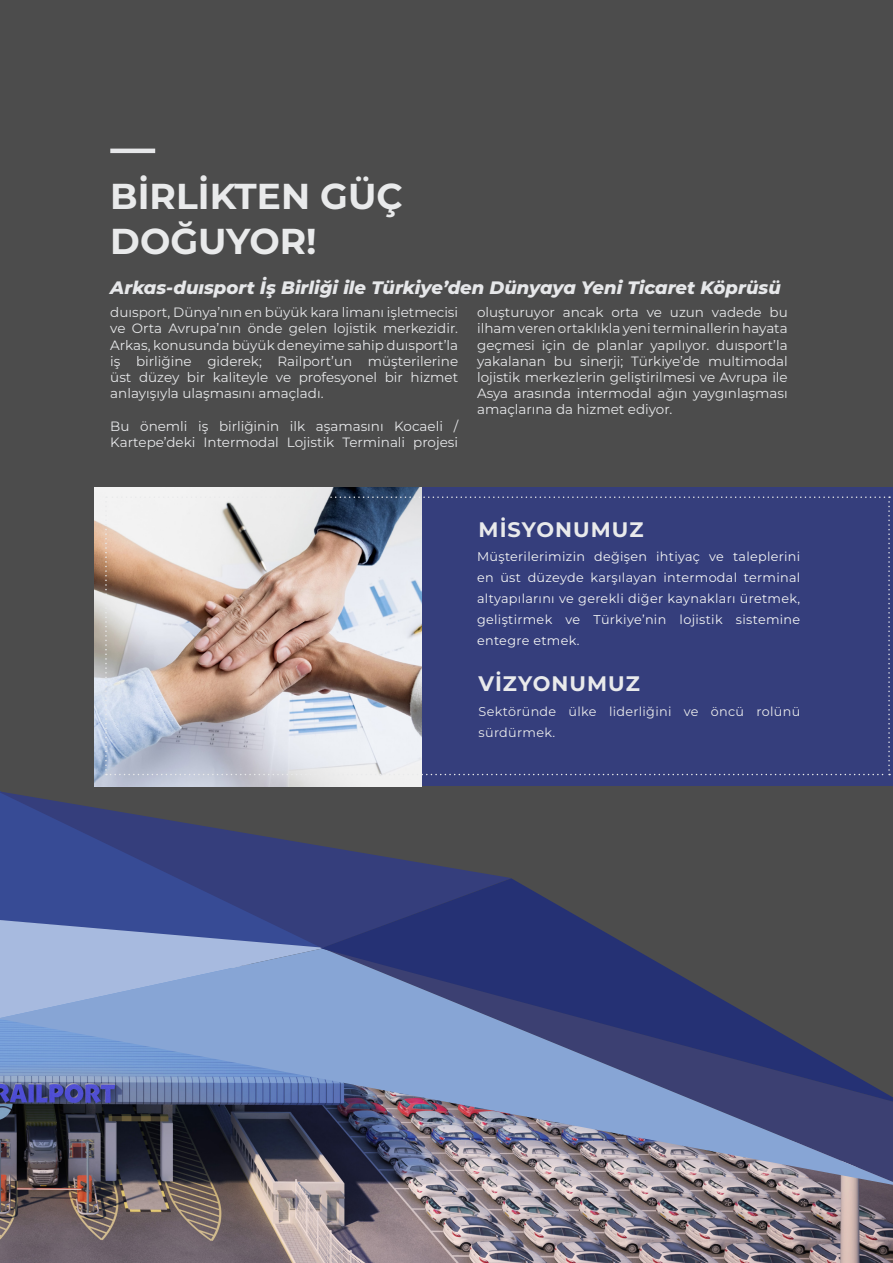
<style>
.page{position:relative;width:893px;height:1263px;background:#fff}
.page>*{position:absolute;margin:0;border:0;box-sizing:border-box;transform-origin:0 0}
.T4{font:700 36px/45px "Montserrat";color:#e9eaeb}
.t1{font:700 21px "Montserrat";letter-spacing:.05em;color:#e9eaeb}
.t2{font:italic 800 18px "Montserrat";color:#e6e7e9}
.t3{font:13.5px/16.2px "Montserrat";color:#e6e7e9;text-align:justify}
.t4{font:12.75px/21px "Montserrat";letter-spacing:.025em;color:#f3f4f4;text-align:justify}
.t5{font:12.75px/21px "Montserrat";letter-spacing:.025em;color:#e9eaeb}
</style>
<div class="page">
<div style="left:0;top:0;width:893px;height:878px;background:#4c4c4c"></div>
<img style="left:0;top:1185px;width:893px;height:78px">
<img style="left:0;top:948px;width:893px;height:237px">
<svg style="left:0;top:791px;width:512px;height:157px;background:#444f7a"></svg>
<svg style="left:321px;top:878px;width:572px;height:223px;background:#4b557c"></svg>
<hr style="left:110px;top:149px;width:45px;height:4px;background:#e6e7e9">
<div style="left:174px;top:487px;width:719px;height:299px;background:#353e7c"></div>
<img style="left:95px;top:488px;width:326px;height:299px">
<svg style="left:105px;top:496px;width:785px;height:279px"></svg>
<p class="T4" style="left:110px;top:173px;width:294px">BİRLİKTEN GÜÇ<br>DOĞUYOR!</p>
<p class="t2" style="left:110px;top:275px;width:672px">Arkas-duısport İş Birliği ile Türkiye’den Dünyaya Yeni Ticaret Köprüsü</p>
<p class="t3" style="left:110px;top:304px;width:349px">duısport, Dünya’nın en büyük kara limanı işletmecisi ve Orta Avrupa’nın önde gelen lojistik merkezidir.<br>Arkas, konusunda büyük deneyime sahip duısport’la iş birliğine giderek; Railport’un müşterilerine üst düzey bir kaliteyle ve profesyonel bir hizmet anlayışıyla ulaşmasını amaçladı.</p>
<p class="t3" style="left:110px;top:417px;width:349px">Bu önemli iş birliğinin ilk aşamasını Kocaeli /<br>Kartepe’deki Intermodal Lojistik Terminali projesi</p>
<p class="t3" style="left:477px;top:304px;width:312px">oluşturuyor ancak orta ve uzun vadede bu ilham veren ortaklıkla yeni terminallerin hayata geçmesi için de planlar yapılıyor. duısport’la yakalanan bu sinerji; Türkiye’de multimodal lojistik merkezlerin geliştirilmesi ve Avrupa ile Asya arasında intermodal ağın yaygınlaşması amaçlarına da hizmet ediyor.</p>
<p class="t1" style="left:479px;top:516px;width:166px">MİSYONUMUZ</p>
<p class="t4" style="left:477px;top:546px;width:325px">Müşterilerimizin değişen ihtiyaç ve taleplerini en üst düzeyde karşılayan intermodal terminal altyapılarını ve gerekli diğer kaynakları üretmek, geliştirmek ve Türkiye’nin lojistik sistemine entegre etmek.</p>
<p class="t1" style="left:479px;top:669px;width:163px">VİZYONUMUZ</p>
<p class="t5" style="left:479px;top:700px;width:323px">Sektöründe ülke liderliğini ve öncü rolünü sürdürmek.</p>
</div>
